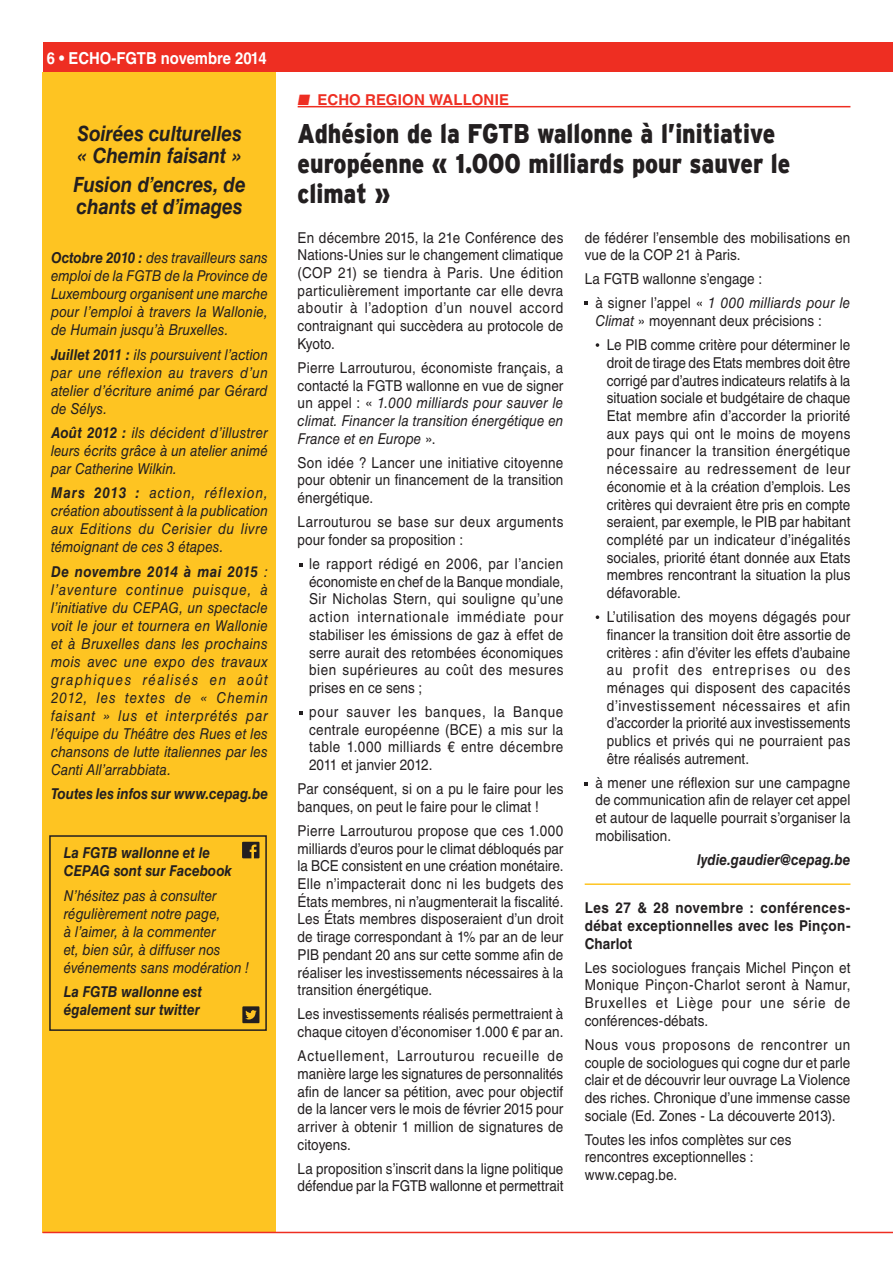
<style>
.page{position:relative;width:893px;height:1263px;background:#fff}
.page>*{position:absolute;margin:0;border:0;box-sizing:border-box;transform-origin:0 0}
.TITEL_18_20{font:900 27px/30px "Interstate";color:#231f20;scale:.85 1}
.KADERTEKST_10_12{font:italic 700 21px/22.5px "Helvetica LT Std";letter-spacing:-.005em;color:#231f20;scale:.9 1}
.t1{font:700 16.5px "Helvetica LT Std";color:#fff;scale:.9 1}
.BODY_ECHO_10_12{font:15px/17.7px "Helvetica LT Std";letter-spacing:.005em;color:#231f20;text-align:justify;scale:.9 1}
.KADERTEKST_10_12-2{font:italic 15px/18px "Helvetica LT Std";letter-spacing:.005em;color:#231f20;text-align:justify;scale:.9 1}
.KADERTEKST_10_12-3{font:italic 700 15px/18px "Helvetica LT Std";letter-spacing:.005em;color:#231f20;scale:.9 1}
.BODY_ECHO_10_12-2{font:700 15px/17.7px "Helvetica LT Std";letter-spacing:.025em;color:#231f20;text-align:justify;scale:.9 1}
.BODY_ECHO_10_12-3{font:15px/17.7px "Helvetica LT Std";letter-spacing:.025em;color:#231f20;scale:.9 1}
.BODY_ECHO_10_12-4{font:italic 700 15px "Helvetica LT Std";letter-spacing:.005em;color:#231f20;scale:.9 1}
.t2{font:700 15px "Helvetica LT Std";letter-spacing:.01em;color:#ee2e22}
.s1{font-weight:700}
.s2{font-style:italic}
</style>
<div class="page">
<div style="left:43px;top:43px;width:850px;height:29px;background:#ee2e22"></div>
<div style="left:43px;top:72px;width:233px;height:1161px;background:#fec422"></div>
<hr style="left:43px;top:1232px;width:850px;height:1px;background:#ee2e22">
<hr style="left:298px;top:106px;width:552px;height:1px;background:#ee2e22">
<div style="left:49px;top:835px;width:218px;height:196px;border:2px solid #231f20"></div>
<svg style="left:242px;top:841px;width:18px;height:17px"></svg>
<svg style="left:242px;top:1006px;width:18px;height:17px"></svg>
<svg style="left:585px;top:782px;width:3px;height:4px"></svg>
<svg style="left:300px;top:563px;width:3px;height:4px"></svg>
<svg style="left:300px;top:711px;width:3px;height:4px"></svg>
<svg style="left:596px;top:343px;width:3px;height:4px"></svg>
<svg style="left:596px;top:615px;width:3px;height:4px"></svg>
<hr style="left:585px;top:883px;width:265px;height:2px;background:#fec422">
<p class="t1" style="left:47px;top:48px;width:246px">6 • ECHO-FGTB novembre 2014</p>
<p class="KADERTEKST_10_12" style="left:77px;top:122px;width:185px">Soirées culturelles « Chemin faisant »</p>
<p class="KADERTEKST_10_12" style="left:73px;top:173px;width:193px">Fusion d’encres, de chants et d’images</p>
<p class="KADERTEKST_10_12-2" style="left:51px;top:249px;width:242px"><span class="s1">Octobre 2010 :</span> des travailleurs sans emploi de la FGTB de la Province de Luxembourg organisent une marche pour l’emploi à travers la Wallonie, de Humain jusqu’à Bruxelles.</p>
<p class="KADERTEKST_10_12-2" style="left:51px;top:345px;width:242px"><span class="s1">Juillet 2011 :</span> ils poursuivent l’action par une réflexion au travers d’un atelier d’écriture animé par Gérard de Sélys.</p>
<p class="KADERTEKST_10_12-2" style="left:51px;top:424px;width:242px"><span class="s1">Août 2012 :</span> ils décident d’illustrer leurs écrits grâce à un atelier animé par Catherine Wilkin.</p>
<p class="KADERTEKST_10_12-2" style="left:51px;top:484px;width:242px"><span class="s1">Mars 2013 :</span> action, réflexion, création aboutissent à la publication aux Editions du Cerisier du livre témoignant de ces 3 étapes.</p>
<p class="KADERTEKST_10_12-2" style="left:51px;top:562px;width:242px"><span class="s1">De novembre 2014 à mai 2015</span> : l’aventure continue puisque, à l’initiative du CEPAG, un spectacle voit le jour et tournera en Wallonie et à Bruxelles dans les prochains mois avec une expo des travaux graphiques réalisés en août 2012, les textes de « Chemin faisant » lus et interprétés par l’équipe du Théâtre des Rues et les chansons de lutte italiennes par les Canti All’arrabbiata.</p>
<p class="KADERTEKST_10_12-3" style="left:51px;top:785px;width:242px">Toutes les infos sur www.cepag.be</p>
<p class="KADERTEKST_10_12-3" style="left:64px;top:844px;width:189px">La FGTB wallonne et le<br>CEPAG sont sur Facebook</p>
<p class="KADERTEKST_10_12-2" style="left:64px;top:886px;width:207px;text-align:left">N’hésitez pas à consulter régulièrement notre page,<br>à l’aimer, à la commenter<br>et, bien sûr, à diffuser nos événements sans modération !</p>
<p class="KADERTEKST_10_12-3" style="left:64px;top:983px;width:155px">La FGTB wallonne est également sur twitter</p>
<p class="t2" style="left:298px;top:90px;width:213px">■ ECHO REGION WALLONIE</p>
<p class="TITEL_18_20" style="left:298px;top:118px;width:581px">Adhésion de la FGTB wallonne à l’initiative européenne « 1.000 milliards pour sauver le climat »</p>
<p class="BODY_ECHO_10_12" style="left:298px;top:228px;width:297px">En décembre 2015, la 21e Conférence des Nations-Unies sur le changement climatique (COP 21) se tiendra à Paris. Une édition particulièrement importante car elle devra aboutir à l’adoption d’un nouvel accord contraignant qui succèdera au protocole de Kyoto.</p>
<p class="BODY_ECHO_10_12" style="left:298px;top:359px;width:297px">Pierre Larrouturou, économiste français, a contacté la FGTB wallonne en vue de signer un appel : « <span class="s2">1.000 milliards pour sauver le climat. Financer la transition énergétique en France et en Europe</span> ».</p>
<p class="BODY_ECHO_10_12" style="left:298px;top:454px;width:297px">Son idée ? Lancer une initiative citoyenne pour obtenir un financement de la transition énergétique.</p>
<p class="BODY_ECHO_10_12-3" style="left:298px;top:513px;width:297px">Larrouturou se base sur deux arguments pour fonder sa proposition :</p>
<p class="BODY_ECHO_10_12" style="left:309px;top:555px;width:284px">le rapport rédigé en 2006, par l’ancien économiste en chef de la Banque mondiale, Sir Nicholas Stern, qui souligne qu’une action internationale immédiate pour stabiliser les émissions de gaz à effet de serre aurait des retombées économiques bien supérieures au coût des mesures prises en ce sens ;</p>
<p class="BODY_ECHO_10_12" style="left:309px;top:703px;width:284px">pour sauver les banques, la Banque centrale européenne (BCE) a mis sur la table 1.000 milliards € entre décembre 2011 et janvier 2012.</p>
<p class="BODY_ECHO_10_12" style="left:298px;top:780px;width:297px">Par conséquent, si on a pu le faire pour les banques, on peut le faire pour le climat !</p>
<p class="BODY_ECHO_10_12" style="left:298px;top:822px;width:297px">Pierre Larrouturou propose que ces 1.000 milliards d’euros pour le climat débloqués par la BCE consistent en une création monétaire.<br>Elle n’impacterait donc ni les budgets des États membres, ni n’augmenterait la fiscalité.<br>Les États membres disposeraient d’un droit de tirage correspondant à 1% par an de leur PIB pendant 20 ans sur cette somme afin de réaliser les investissements nécessaires à la transition énergétique.</p>
<p class="BODY_ECHO_10_12" style="left:298px;top:1005px;width:297px">Les investissements réalisés permettraient à chaque citoyen d’économiser 1.000 € par an.</p>
<p class="BODY_ECHO_10_12" style="left:298px;top:1047px;width:297px">Actuellement, Larrouturou recueille de manière large les signatures de personnalités afin de lancer sa pétition, avec pour objectif de la lancer vers le mois de février 2015 pour arriver à obtenir 1 million de signatures de citoyens.</p>
<p class="BODY_ECHO_10_12" style="left:298px;top:1159px;width:297px">La proposition s’inscrit dans la ligne politique défendue par la FGTB wallonne et permettrait</p>
<p class="BODY_ECHO_10_12" style="left:585px;top:228px;width:297px">de fédérer l’ensemble des mobilisations en vue de la COP 21 à Paris.</p>
<p class="BODY_ECHO_10_12" style="left:585px;top:270px;width:199px">La FGTB wallonne s’engage :</p>
<p class="BODY_ECHO_10_12" style="left:595px;top:294px;width:285px">à signer l’appel « <span class="s2">1 000 milliards pour le<br>Climat</span> » moyennant deux précisions :</p>
<p class="BODY_ECHO_10_12" style="left:607px;top:336px;width:272px">Le PIB comme critère pour déterminer le droit de tirage des Etats membres doit être corrigé par d’autres indicateurs relatifs à la situation sociale et budgétaire de chaque Etat membre afin d’accorder la priorité aux pays qui ont le moins de moyens pour financer la transition énergétique nécessaire au redressement de leur économie et à la création d’emplois. Les critères qui devraient être pris en compte seraient, par exemple, le PIB par habitant complété par un indicateur d’inégalités sociales, priorité étant donnée aux Etats membres rencontrant la situation la plus défavorable.</p>
<p class="BODY_ECHO_10_12" style="left:607px;top:608px;width:272px">L’utilisation des moyens dégagés pour financer la transition doit être assortie de critères : afin d’éviter les effets d’aubaine au profit des entreprises ou des ménages qui disposent des capacités d’investissement nécessaires et afin d’accorder la priorité aux investissements publics et privés qui ne pourraient pas être réalisés autrement.</p>
<p class="BODY_ECHO_10_12" style="left:595px;top:774px;width:285px">à mener une réflexion sur une campagne de communication afin de relayer cet appel et autour de laquelle pourrait s’organiser la mobilisation.</p>
<p class="BODY_ECHO_10_12-4" style="left:697px;top:850px;width:172px">lydie.gaudier@cepag.be</p>
<p class="BODY_ECHO_10_12-2" style="left:585px;top:899px;width:297px">Les 27 &amp; 28 novembre : conférences&shy;débat exceptionnelles avec les Pinçon-Charlot</p>
<p class="BODY_ECHO_10_12" style="left:585px;top:958px;width:297px">Les sociologues français Michel Pinçon et Monique Pinçon-Charlot seront à Namur, Bruxelles et Liège pour une série de conférences-débats.</p>
<p class="BODY_ECHO_10_12" style="left:585px;top:1036px;width:297px">Nous vous proposons de rencontrer un couple de sociologues qui cogne dur et parle clair et de découvrir leur ouvrage La Violence des riches. Chronique d’une immense casse sociale (Ed. Zones - La découverte 2013).</p>
<p class="BODY_ECHO_10_12" style="left:585px;top:1130px;width:231px;text-align:left">Toutes les infos complètes sur ces rencontres exceptionnelles : www.cepag.be.</p>
</div>
